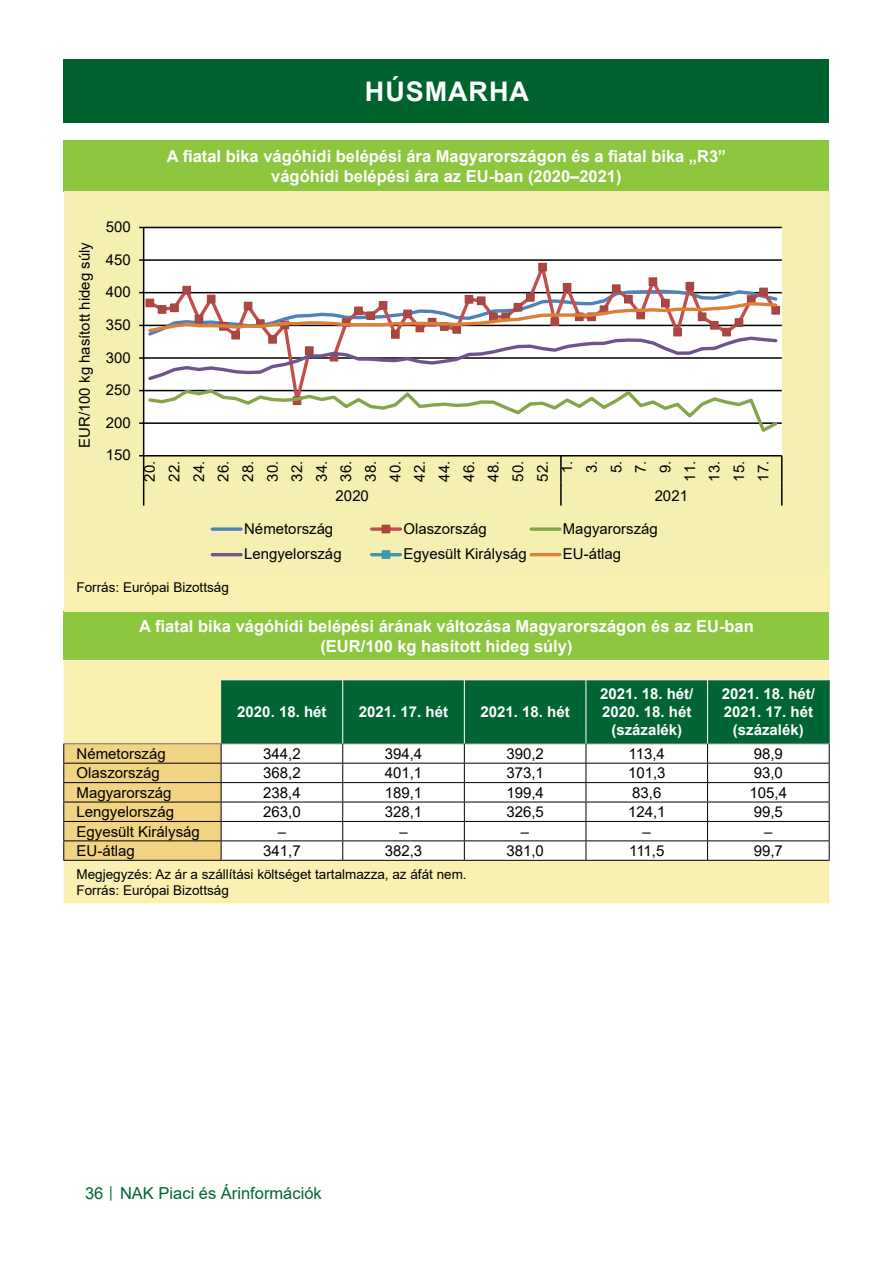
<style>
.page{position:relative;width:893px;height:1263px;background:#fff}
.page>*{position:absolute;margin:0;border:0;box-sizing:border-box;transform-origin:0 0}
.Cím_01_tartalomjegyz{font:700 27px "Arial";letter-spacing:.035em;color:#fff}
.Tablazat_cime{font:700 16.5px/19.8px "Arial";color:#fff;text-align:center}
.t1{font:16.5px "Arial";color:#006533}
.Tablazat_bal_kategor{font:15px/24.6px "Arial";color:#000;text-align:center}
.Tablazat_kozep_ertek{font:15px "Arial";color:#000}
.Tablazat_fejlece_koz{font:700 15px/18px "Arial";color:#fff;text-align:center}
.Tablazat_forrasa{font:13.5px/16.2px "Arial";color:#000}
.s1{font-size:12px}
</style>
<div class="page">
<div style="left:64px;top:60px;width:765px;height:63px;background:#00632e"></div>
<div style="left:64px;top:611px;width:765px;height:49px;background:#8dc63f"></div>
<div style="left:64px;top:660px;width:765px;height:243px;background:#faf0b1"></div>
<hr style="left:221px;top:679px;width:122px;height:1px;background:#fff">
<hr style="left:343px;top:679px;width:121px;height:1px;background:#fff">
<hr style="left:464px;top:679px;width:122px;height:1px;background:#fff">
<hr style="left:586px;top:679px;width:122px;height:1px;background:#fff">
<hr style="left:708px;top:679px;width:122px;height:1px;background:#fff">
<hr style="left:63px;top:860px;width:158px;height:1px;background:#000">
<hr style="left:221px;top:860px;width:122px;height:1px;background:#000">
<hr style="left:343px;top:860px;width:121px;height:1px;background:#000">
<hr style="left:464px;top:860px;width:122px;height:1px;background:#000">
<hr style="left:586px;top:860px;width:122px;height:1px;background:#000">
<hr style="left:708px;top:860px;width:122px;height:1px;background:#000">
<svg style="left:63px;top:680px;width:767px;height:180px"></svg>
<div style="left:64px;top:140px;width:765px;height:51px;background:#8dc63f"></div>
<div style="left:64px;top:574px;width:765px;height:37px;background:#faf0b1"></div>
<div style="left:64px;top:191px;width:765px;height:383px;background:#f5f0b1"></div>
<div style="left:144px;top:227px;width:638px;height:229px;background:#fff"></div>
<hr style="left:144px;top:422px;width:638px;height:2px;background:#000">
<hr style="left:144px;top:390px;width:638px;height:1px;background:#000">
<hr style="left:144px;top:357px;width:638px;height:2px;background:#000">
<hr style="left:144px;top:325px;width:638px;height:1px;background:#000">
<hr style="left:144px;top:292px;width:638px;height:1px;background:#000">
<hr style="left:144px;top:259px;width:638px;height:2px;background:#000">
<hr style="left:144px;top:227px;width:638px;height:1px;background:#000">
<hr style="left:143px;top:227px;width:1px;height:229px;background:#000">
<hr style="left:144px;top:455px;width:638px;height:1px;background:#000">
<hr style="left:560px;top:456px;width:2px;height:27px;background:#000">
<svg style="left:139px;top:455px;width:5px;height:51px"></svg>
<hr style="left:560px;top:483px;width:2px;height:23px;background:#000">
<svg style="left:781px;top:456px;width:1px;height:50px"></svg>
<svg style="left:145px;top:259px;width:635px;height:29px"></svg>
<div style="left:182px;top:286px;width:9px;height:8px;background:#aa4643;border:1px solid #a8423f"></div>
<div style="left:538px;top:263px;width:9px;height:8px;background:#aa4643;border:1px solid #a8423f"></div>
<div style="left:563px;top:283px;width:8px;height:9px;background:#aa4643"></div>
<div style="left:612px;top:284px;width:9px;height:9px;background:#aa4643;border:1px solid #a8423f"></div>
<div style="left:649px;top:277px;width:8px;height:9px;background:#aa4643;border:1px solid #a8423f"></div>
<div style="left:685px;top:282px;width:9px;height:9px;background:#aa4643;border:1px solid #a8423f"></div>
<svg style="left:139px;top:288px;width:641px;height:147px"></svg>
<svg style="left:212px;top:527px;width:29px;height:4px"></svg>
<svg style="left:372px;top:527px;width:28px;height:4px"></svg>
<div style="left:382px;top:525px;width:8px;height:8px;background:#aa4643"></div>
<svg style="left:531px;top:527px;width:29px;height:4px"></svg>
<hr style="left:212px;top:553px;width:29px;height:3px;background:#6e548d">
<hr style="left:372px;top:553px;width:28px;height:3px;background:#3d96ae">
<div style="left:382px;top:550px;width:8px;height:9px;background:#4198af;border:1px solid #3d96ae"></div>
<hr style="left:531px;top:553px;width:29px;height:3px;background:#da8137">
<p class="Cím_01_tartalomjegyz" style="left:365px;top:73px;width:166px">HÚSMARHA</p>
<p class="Tablazat_cime" style="left:167px;top:146px;width:561px">A fiatal bika vágóhídi belépési ára Magyarországon és a fiatal bika „R3” vágóhídi belépési ára az EU-ban (2020–2021)</p>
<p class="Tablazat_bal_kategor" style="left:72px;top:448px;width:207px;rotate:-90deg">EUR/100 kg hasított hideg súly</p>
<p class="Tablazat_bal_kategor" style="left:106px;top:214px;width:27px">500</p>
<p class="Tablazat_bal_kategor" style="left:106px;top:247px;width:27px">450</p>
<p class="Tablazat_bal_kategor" style="left:106px;top:280px;width:27px">400</p>
<p class="Tablazat_bal_kategor" style="left:106px;top:312px;width:27px">350</p>
<p class="Tablazat_bal_kategor" style="left:106px;top:345px;width:27px">300</p>
<p class="Tablazat_bal_kategor" style="left:106px;top:378px;width:27px">250</p>
<p class="Tablazat_bal_kategor" style="left:106px;top:410px;width:27px">200</p>
<p class="Tablazat_bal_kategor" style="left:106px;top:443px;width:27px">150</p>
<p class="Tablazat_bal_kategor" style="left:137px;top:482px;width:22px;rotate:-90deg">20.<br>22.<br>24.<br>26.<br>28.<br>30.<br>32.<br>34.<br>36.<br>38.<br>40.<br>42.<br>44.<br>46.<br>48.<br>50.<br>52.<br>1.<br>3.<br>5.<br>7.<br>9.<br>11.<br>13.<br>15.<br>17.</p>
<p class="Tablazat_bal_kategor" style="left:336px;top:484px;width:35px">2020</p>
<p class="Tablazat_bal_kategor" style="left:655px;top:484px;width:35px">2021</p>
<p class="Tablazat_bal_kategor" style="left:244px;top:516px;width:91px">Németország</p>
<p class="Tablazat_bal_kategor" style="left:403px;top:516px;width:85px">Olaszország</p>
<p class="Tablazat_bal_kategor" style="left:563px;top:516px;width:97px">Magyarország</p>
<p class="Tablazat_bal_kategor" style="left:244px;top:542px;width:99px">Lengyelország</p>
<p class="Tablazat_bal_kategor" style="left:403px;top:542px;width:125px">Egyesült Királyság</p>
<p class="Tablazat_bal_kategor" style="left:563px;top:542px;width:60px">EU-átlag</p>
<p class="Tablazat_forrasa" style="left:77px;top:579px;width:154px">Forrás: Európai Bizottság</p>
<p class="Tablazat_cime" style="left:139px;top:616px;width:616px">A fiatal bika vágóhídi belépési árának változása Magyarországon és az EU-ban (EUR/100 kg hasított hideg súly)</p>
<p class="Tablazat_fejlece_koz" style="left:237px;top:703px;width:91px">2020. 18. hét</p>
<p class="Tablazat_fejlece_koz" style="left:359px;top:703px;width:91px">2021. 17. hét</p>
<p class="Tablazat_fejlece_koz" style="left:480px;top:703px;width:91px">2021. 18. hét</p>
<p class="Tablazat_fejlece_koz" style="left:600px;top:685px;width:95px">2021. 18. hét/<br>2020. 18. hét (százalék)</p>
<p class="Tablazat_fejlece_koz" style="left:722px;top:685px;width:95px">2021. 18. hét/<br>2021. 17. hét (százalék)</p>
<p class="Tablazat_bal_kategor" style="left:77px;top:741px;width:91px">Németország</p>
<p class="Tablazat_kozep_ertek" style="left:263px;top:743px;width:39px">344,2</p>
<p class="Tablazat_kozep_ertek" style="left:385px;top:743px;width:39px">394,4</p>
<p class="Tablazat_kozep_ertek" style="left:506px;top:743px;width:39px">390,2</p>
<p class="Tablazat_kozep_ertek" style="left:629px;top:743px;width:38px">113,4</p>
<p class="Tablazat_kozep_ertek" style="left:754px;top:743px;width:31px">98,9</p>
<p class="Tablazat_bal_kategor" style="left:77px;top:761px;width:85px">Olaszország</p>
<p class="Tablazat_kozep_ertek" style="left:263px;top:763px;width:39px">368,2</p>
<p class="Tablazat_kozep_ertek" style="left:385px;top:763px;width:39px">401,1</p>
<p class="Tablazat_kozep_ertek" style="left:506px;top:763px;width:39px">373,1</p>
<p class="Tablazat_kozep_ertek" style="left:628px;top:763px;width:39px">101,3</p>
<p class="Tablazat_kozep_ertek" style="left:754px;top:763px;width:31px">93,0</p>
<p class="Tablazat_bal_kategor" style="left:77px;top:780px;width:97px">Magyarország</p>
<p class="Tablazat_kozep_ertek" style="left:263px;top:782px;width:39px">238,4</p>
<p class="Tablazat_kozep_ertek" style="left:385px;top:782px;width:39px">189,1</p>
<p class="Tablazat_kozep_ertek" style="left:506px;top:782px;width:39px">199,4</p>
<p class="Tablazat_kozep_ertek" style="left:632px;top:782px;width:31px">83,6</p>
<p class="Tablazat_kozep_ertek" style="left:750px;top:782px;width:39px">105,4</p>
<p class="Tablazat_bal_kategor" style="left:77px;top:799px;width:99px">Lengyelország</p>
<p class="Tablazat_kozep_ertek" style="left:263px;top:802px;width:39px">263,0</p>
<p class="Tablazat_kozep_ertek" style="left:385px;top:802px;width:39px">328,1</p>
<p class="Tablazat_kozep_ertek" style="left:506px;top:802px;width:39px">326,5</p>
<p class="Tablazat_kozep_ertek" style="left:628px;top:802px;width:39px">124,1</p>
<p class="Tablazat_kozep_ertek" style="left:754px;top:802px;width:31px">99,5</p>
<p class="Tablazat_bal_kategor" style="left:77px;top:819px;width:125px">Egyesült Királyság</p>
<p class="Tablazat_kozep_ertek" style="left:278px;top:821px;width:10px">–</p>
<p class="Tablazat_kozep_ertek" style="left:399px;top:821px;width:10px">–</p>
<p class="Tablazat_kozep_ertek" style="left:521px;top:821px;width:10px">–</p>
<p class="Tablazat_kozep_ertek" style="left:643px;top:821px;width:10px">–</p>
<p class="Tablazat_kozep_ertek" style="left:764px;top:821px;width:10px">–</p>
<p class="Tablazat_bal_kategor" style="left:77px;top:838px;width:60px">EU-átlag</p>
<p class="Tablazat_kozep_ertek" style="left:263px;top:840px;width:39px">341,7</p>
<p class="Tablazat_kozep_ertek" style="left:385px;top:840px;width:39px">382,3</p>
<p class="Tablazat_kozep_ertek" style="left:506px;top:840px;width:39px">381,0</p>
<p class="Tablazat_kozep_ertek" style="left:629px;top:840px;width:37px">111,5</p>
<p class="Tablazat_kozep_ertek" style="left:754px;top:840px;width:31px">99,7</p>
<p class="Tablazat_forrasa" style="left:77px;top:866px;width:392px">Megjegyzés: Az ár a szállítási költséget tartalmazza, az áfát nem.<br>Forrás: Európai Bizottság</p>
<p class="t1" style="left:85px;top:1182px;width:238px">36 <span class="s1">│</span> NAK Piaci és Árinformációk</p>
</div>
